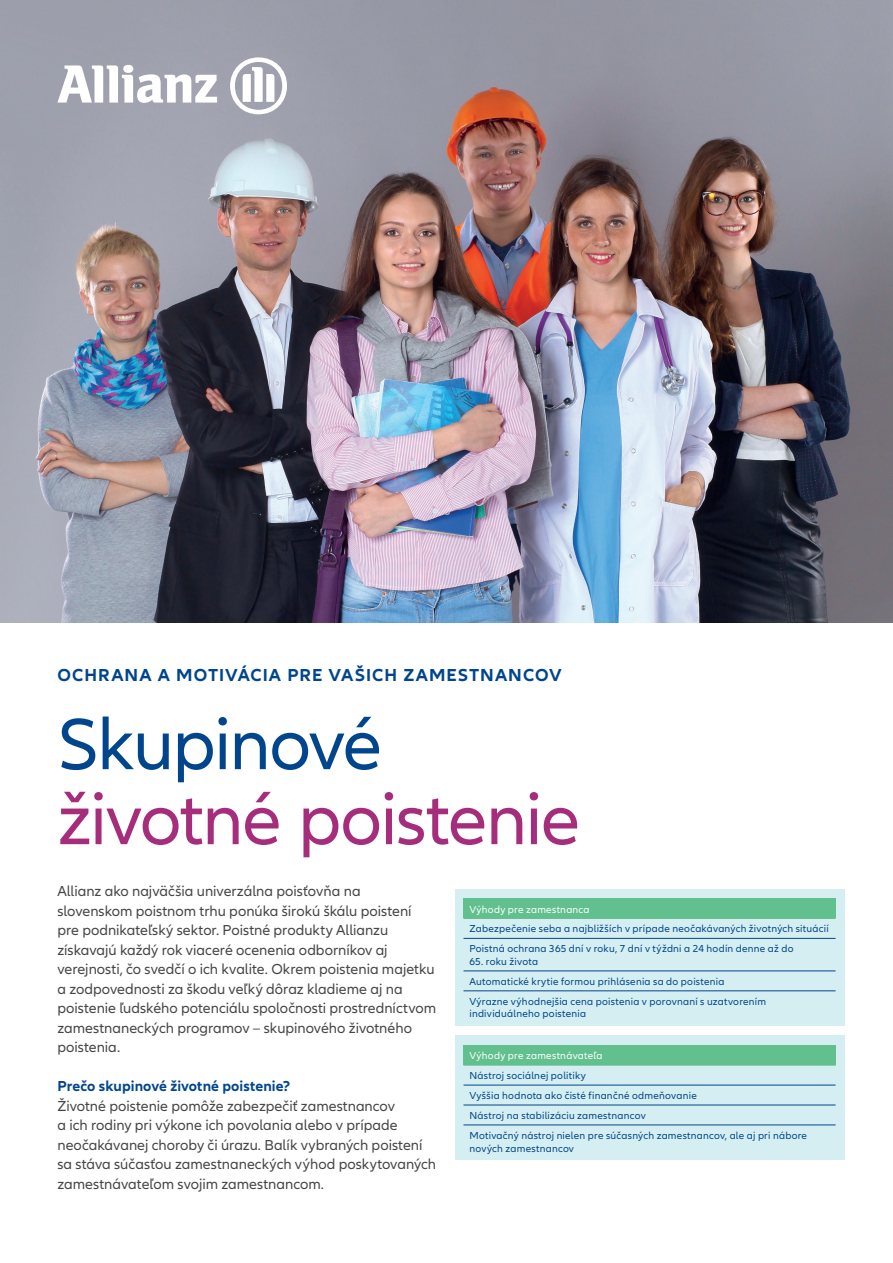
<style>
.page{position:relative;width:893px;height:1263px;background:#fff}
.page>*{position:absolute;margin:0;border:0;box-sizing:border-box;transform-origin:0 0}
.t1{font:75px "Allianz Neo";letter-spacing:-.02em;color:#a62d7b}
.t2{font:75px "Allianz Neo";letter-spacing:-.02em;color:#01468c}
.t3{font:700 18px "Allianz Neo";letter-spacing:.06em;color:#01468c}
.t4{font:15px/19.5px "Allianz Neo";color:#454647}
.t5{font:700 15px "Allianz Neo";letter-spacing:.005em;color:#01468c}
.t6{font:10.5px/20px "Allianz Neo";letter-spacing:.025em;color:#01468c}
.t7{font:10.5px "Allianz Neo";letter-spacing:.025em;color:#fff}
</style>
<div class="page">
<img style="left:0;top:0;width:893px;height:623px">
<svg style="left:57px;top:65px;width:160px;height:38px"></svg>
<svg style="left:230px;top:57px;width:57px;height:57px"></svg>
<div style="left:455px;top:1035px;width:389px;height:125px;background:#d5eef1"></div>
<div style="left:463px;top:1045px;width:373px;height:20px;background:#61c08d"></div>
<hr style="left:463px;top:1065px;width:373px;height:1px;background:#61c08d">
<hr style="left:463px;top:1085px;width:373px;height:1px;background:#01468c">
<hr style="left:463px;top:1105px;width:373px;height:1px;background:#01468c">
<hr style="left:463px;top:1125px;width:373px;height:1px;background:#01468c">
<div style="left:455px;top:889px;width:389px;height:136px;background:#d5eef1"></div>
<div style="left:463px;top:898px;width:373px;height:20px;background:#61c08d"></div>
<hr style="left:463px;top:918px;width:373px;height:1px;background:#61c08d">
<hr style="left:463px;top:938px;width:373px;height:1px;background:#01468c">
<hr style="left:463px;top:971px;width:373px;height:1px;background:#01468c">
<hr style="left:463px;top:990px;width:373px;height:1px;background:#01468c">
<p class="t3" style="left:58px;top:665px;width:506px">OCHRANA A MOTIVÁCIA PRE VAŠICH ZAMESTNANCOV</p>
<h1 class="t2" style="left:57px;top:701px;width:326px">Skupinové</h1>
<h1 class="t1" style="left:57px;top:776px;width:524px">životné poistenie</h1>
<p class="t4" style="left:57px;top:882px;width:380px">Allianz ako najväčšia univerzálna poisťovňa na slovenskom poistnom trhu ponúka širokú škálu poistení pre podnikateľský sektor. Poistné produkty Allianzu získavajú každý rok viaceré ocenenia odborníkov aj verejnosti, čo svedčí o ich kvalite. Okrem poistenia majetku a zodpovednosti za škodu veľký dôraz kladieme aj na poistenie ľudského potenciálu spoločnosti prostredníctvom zamestnaneckých programov – skupinového životného poistenia.</p>
<p class="t5" style="left:57px;top:1077px;width:235px">Prečo skupinové životné poistenie?</p>
<p class="t4" style="left:57px;top:1096px;width:380px">Životné poistenie pomôže zabezpečiť zamestnancov<br>a ich rodiny pri výkone ich povolania alebo v prípade neočakávanej choroby či úrazu. Balík vybraných poistení sa stáva súčasťou zamestnaneckých výhod poskytovaných zamestnávateľom svojim zamestnancom.</p>
<p class="t7" style="left:469px;top:903px;width:122px">Výhody pre zamestnanca</p>
<p class="t6" style="left:469px;top:919px;width:361px">Zabezpečenie seba a najbližších v prípade neočakávaných životných situácií<br>Poistná ochrana 365 dní v roku, 7 dní v týždni a 24 hodín denne až do</p>
<p class="t6" style="left:469px;top:952px;width:298px">65. roku života<br>Automatické krytie formou prihlásenia sa do poistenia<br>Výrazne výhodnejšia cena poistenia v porovnaní s uzatvorením</p>
<p class="t6" style="left:469px;top:1004px;width:118px">individuálneho poistenia</p>
<p class="t7" style="left:469px;top:1050px;width:135px">Výhody pre zamestnávateľa</p>
<p class="t6" style="left:469px;top:1066px;width:339px">Nástroj sociálnej politiky<br>Vyššia hodnota ako čisté finančné odmeňovanie<br>Nástroj na stabilizáciu zamestnancov<br>Motivačný nástroj nielen pre súčasných zamestnancov, ale aj pri nábore</p>
<p class="t6" style="left:469px;top:1138px;width:106px">nových zamestnancov</p>
</div>
